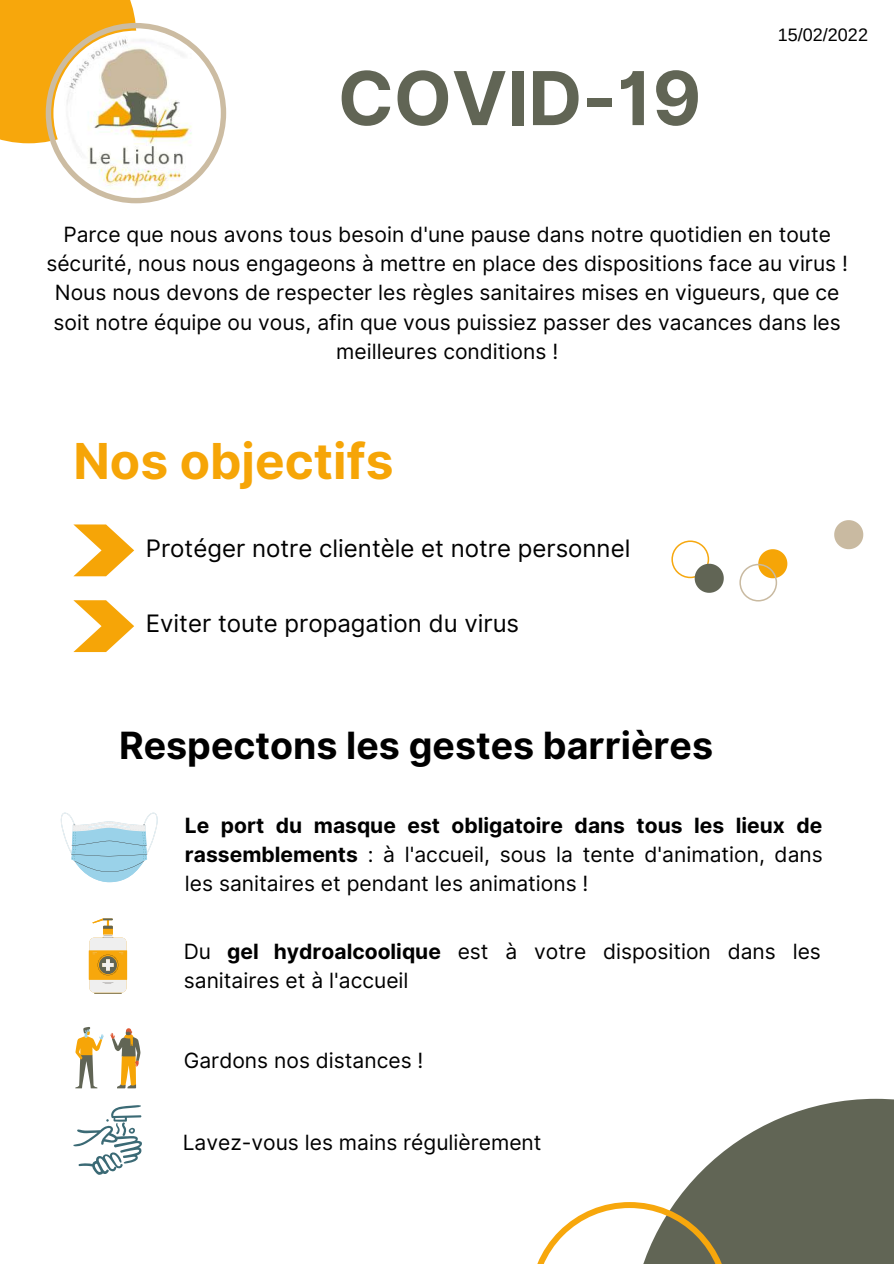
<style>
.page{position:relative;width:894px;height:1264px;background:#fff}
.page>*{position:absolute;margin:0;border:0;box-sizing:border-box;transform-origin:0 0}
.t1{font:700 74.25px "Inter";color:#616555}
.t2{font:700 49.5px "Inter";color:#f6a507}
.t3{font:700 37.5px "Inter";color:#000}
.t4{font:24px "Inter";color:#000}
.t5{font:21px/29.2px "Inter";color:#000;text-align:center}
.t6{font:18px "Arimo";color:#000}
.s1{font-weight:700}
</style>
<div class="page">
<svg style="left:0;top:0;width:226px;height:203px"></svg>
<img style="left:53px;top:31px;width:165px;height:165px;border-radius:50%">
<svg style="left:537px;top:1098px;width:356px;height:165px"></svg>
<svg style="left:73px;top:524px;width:61px;height:52px"></svg>
<svg style="left:73px;top:600px;width:61px;height:52px"></svg>
<svg style="left:671px;top:540px;width:52px;height:53px"></svg>
<svg style="left:739px;top:549px;width:48px;height:52px"></svg>
<svg style="left:834px;top:520px;width:29px;height:29px"></svg>
<svg style="left:60px;top:812px;width:98px;height:70px"></svg>
<svg style="left:89px;top:918px;width:38px;height:75px"></svg>
<svg style="left:75px;top:1027px;width:66px;height:61px"></svg>
<svg style="left:73px;top:1105px;width:69px;height:70px"></svg>
<h1 class="t1" style="left:338px;top:54px;width:365px">COVID-19</h1>
<p class="t6" style="left:777px;top:25px;width:92px">15/02/2022</p>
<p class="t5" style="left:46px;top:219px;width:802px">Parce que nous avons tous besoin d'une pause dans notre quotidien en toute sécurité, nous nous engageons à mettre en place des dispositions face au virus !<br>Nous nous devons de respecter les règles sanitaires mises en vigueurs, que ce soit notre équipe ou vous, afin que vous puissiez passer des vacances dans les meilleures conditions !</p>
<h2 class="t2" style="left:73px;top:431px;width:321px">Nos objectifs</h2>
<p class="t4" style="left:146px;top:533px;width:486px">Protéger notre clientèle et notre personnel</p>
<p class="t4" style="left:146px;top:609px;width:375px">Eviter toute propagation du virus</p>
<h3 class="t3" style="left:119px;top:723px;width:595px">Respectons les gestes barrières</h3>
<p class="t5" style="left:185px;top:810px;width:639px;text-align:justify"><span class="s1">Le port du masque est obligatoire dans tous les lieux de rassemblements</span> : à l'accueil, sous la tente d'animation, dans les sanitaires et pendant les animations !</p>
<p class="t5" style="left:184px;top:936px;width:638px;text-align:left">Du <span class="s1">gel hydroalcoolique</span> est à votre disposition dans les sanitaires et à l'accueil</p>
<p class="t5" style="left:184px;top:1045px;width:241px">Gardons nos distances !</p>
<p class="t5" style="left:183px;top:1127px;width:360px">Lavez-vous les mains régulièrement</p>
</div>
